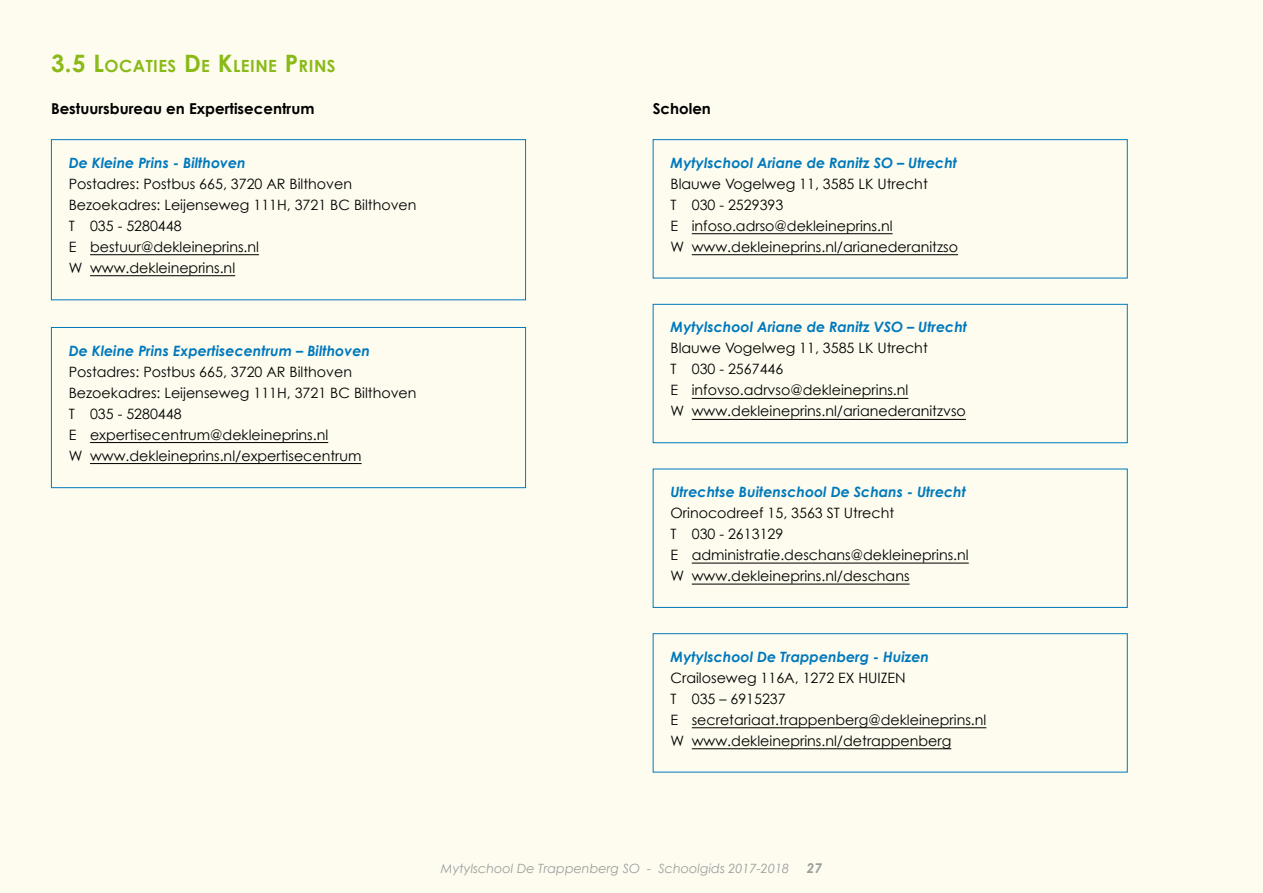
<style>
.page{position:relative;width:1263px;height:893px;background:#fefcef}
.page>*{position:absolute;margin:0;border:0;box-sizing:border-box;transform-origin:0 0}
.t1{font:700 16.8px "Century Gothic";letter-spacing:.03em;color:#89ba17}
.t2{font:700 15px "Century Gothic";color:#000}
.t3{font:14.25px/21px "Century Gothic";color:#000}
.t4{font:italic 700 14.25px "Century Gothic";color:#0079bc}
.t5{font:italic 700 13.5px "Century Gothic";color:#9c9e9f}
.t6{font:italic 12.75px "Century Gothic";color:#9c9e9f}
.s1{font-size:24px}
</style>
<div class="page">
<hr style="left:90px;top:442px;width:238px;height:1px;background:#000">
<hr style="left:90px;top:463px;width:272px;height:1px;background:#000">
<div style="left:51px;top:327px;width:475px;height:161px;border:1px solid #0079bc"></div>
<hr style="left:90px;top:254px;width:169px;height:1px;background:#000">
<hr style="left:90px;top:275px;width:145px;height:1px;background:#000">
<div style="left:51px;top:139px;width:475px;height:161px;border:1px solid #0079bc"></div>
<hr style="left:692px;top:727px;width:294px;height:1px;background:#000">
<hr style="left:692px;top:748px;width:259px;height:1px;background:#000">
<div style="left:653px;top:633px;width:475px;height:139px;border:1px solid #0079bc"></div>
<hr style="left:692px;top:563px;width:277px;height:1px;background:#000">
<hr style="left:692px;top:584px;width:217px;height:1px;background:#000">
<div style="left:653px;top:469px;width:475px;height:139px;border:1px solid #0079bc"></div>
<hr style="left:692px;top:398px;width:216px;height:1px;background:#000">
<hr style="left:692px;top:419px;width:274px;height:1px;background:#000">
<div style="left:653px;top:304px;width:475px;height:139px;border:1px solid #0079bc"></div>
<hr style="left:692px;top:233px;width:201px;height:1px;background:#000">
<hr style="left:692px;top:254px;width:266px;height:1px;background:#000">
<div style="left:653px;top:139px;width:475px;height:139px;border:1px solid #0079bc"></div>
<p class="t1" style="left:51px;top:55px;width:286px"><span class="s1">3.5 L</span>OCATIES <span class="s1">D</span> E <span class="s1">K</span>LEINE <span class="s1">P</span> RINS</p>
<p class="t2" style="left:51px;top:99px;width:265px">Bestuursbureau en Expertisecentrum</p>
<p class="t2" style="left:653px;top:99px;width:60px">Scholen</p>
<p class="t4" style="left:69px;top:153px;width:178px">De Kleine Prins - Bilthoven</p>
<p class="t3" style="left:69px;top:173px;width:349px">Postadres: Postbus 665, 3720 AR Bilthoven<br>Bezoekadres: Leijenseweg 111H, 3721 BC Bilthoven<br>T 035 - 5280448<br>E bestuur@dekleineprins.nl<br>W www.dekleineprins.nl</p>
<p class="t4" style="left:69px;top:341px;width:303px">De Kleine Prins Expertisecentrum – Bilthoven</p>
<p class="t3" style="left:69px;top:361px;width:349px">Postadres: Postbus 665, 3720 AR Bilthoven Bezoekadres: Leijenseweg 111H, 3721 BC Bilthoven T 035 - 5280448<br>E expertisecentrum@dekleineprins.nl<br>W www.dekleineprins.nl/expertisecentrum</p>
<p class="t4" style="left:670px;top:153px;width:288px">Mytylschool Ariane de Ranitz SO – Utrecht</p>
<p class="t3" style="left:670px;top:173px;width:289px">Blauwe Vogelweg 11, 3585 LK Utrecht<br>T 030 - 2529393<br>E infoso.adrso@dekleineprins.nl<br>W www.dekleineprins.nl/arianederanitzso</p>
<p class="t4" style="left:670px;top:318px;width:298px">Mytylschool Ariane de Ranitz VSO – Utrecht</p>
<p class="t3" style="left:670px;top:338px;width:297px">Blauwe Vogelweg 11, 3585 LK Utrecht<br>T 030 - 2567446<br>E infovso.adrvso@dekleineprins.nl<br>W www.dekleineprins.nl/arianederanitzvso</p>
<p class="t4" style="left:670px;top:483px;width:297px">Utrechtse Buitenschool De Schans - Utrecht</p>
<p class="t3" style="left:670px;top:502px;width:300px">Orinocodreef 15, 3563 ST Utrecht<br>T 030 - 2613129<br>E administratie.deschans@dekleineprins.nl<br>W www.dekleineprins.nl/deschans</p>
<p class="t4" style="left:670px;top:647px;width:260px">Mytylschool De Trappenberg - Huizen</p>
<p class="t3" style="left:670px;top:667px;width:317px">Crailoseweg 116A, 1272 EX HUIZEN<br>T 035 – 6915237<br>E secretariaat.trappenberg@dekleineprins.nl W www.dekleineprins.nl/detrappenberg</p>
<p class="t6" style="left:441px;top:860px;width:350px">Mytylschool De Trappenberg SO - Schoolgids 2017-2018</p>
<p class="t5" style="left:807px;top:859px;width:17px">27</p>
</div>
